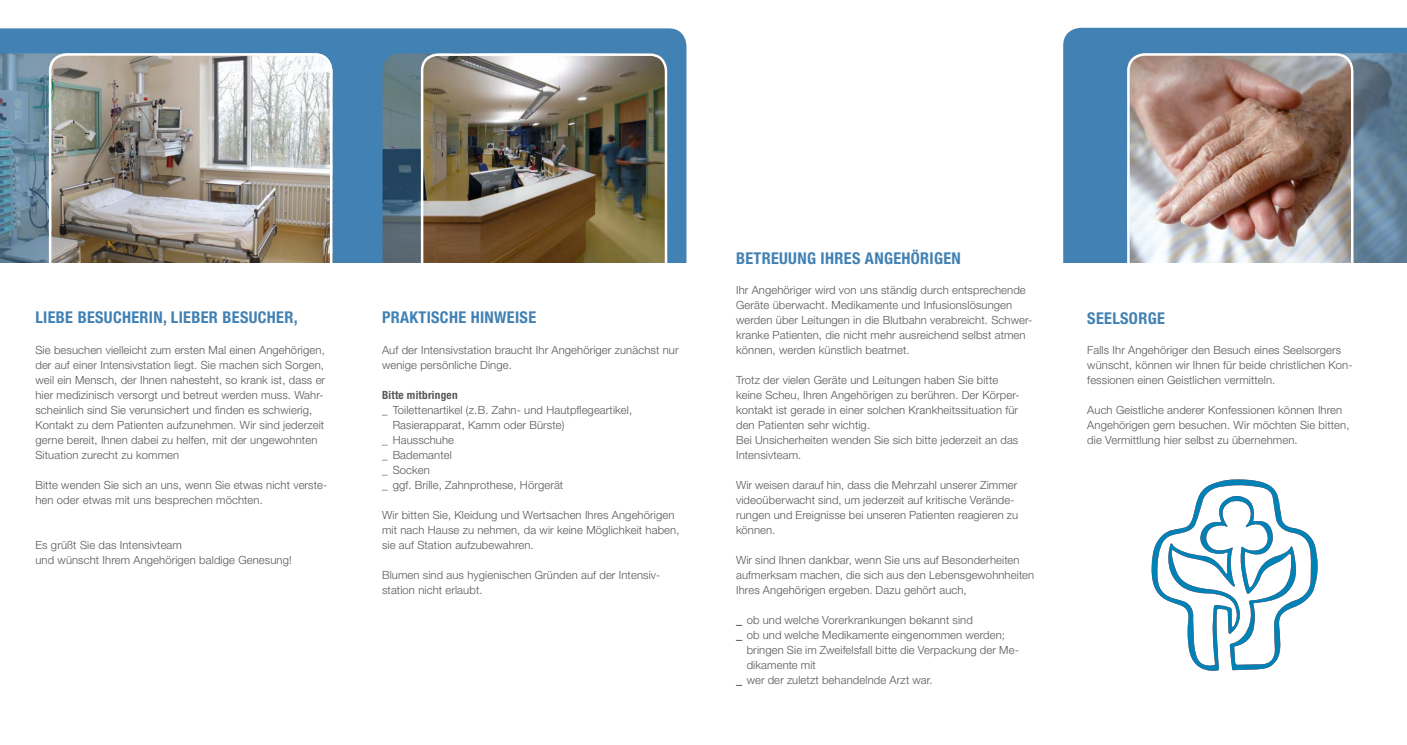
<style>
.page{position:relative;width:1407px;height:745px;background:#fff}
.page>*{position:absolute;margin:0;border:0;box-sizing:border-box;transform-origin:0 0}
.t1{font:700 condensed 16.25px "Helvetica Neue LT Std";letter-spacing:.02em;color:#4181b3}
.t2{font:300 11.25px/15px "Helvetica Neue LT Std";letter-spacing:.01em;color:#575756}
.t3{font:700 condensed 11.25px "Helvetica Neue LT Std";letter-spacing:.02em;color:#575756}
.s1{font-weight:400;font-size:12.5px;color:#000}
</style>
<div class="page">
<div style="left:0;top:28px;width:686px;height:235px;background:#4181b3"></div>
<div style="left:1063px;top:28px;width:344px;height:235px;background:#4181b3"></div>
<img style="left:1354px;top:53px;width:53px;height:210px">
<img style="left:1126px;top:52px;width:228px;height:211px">
<img style="left:382px;top:53px;width:38px;height:210px">
<img style="left:420px;top:52px;width:248px;height:211px">
<svg style="left:1151px;top:479px;width:167px;height:192px"></svg>
<img style="left:0;top:53px;width:48px;height:210px">
<img style="left:48px;top:52px;width:286px;height:211px">
<h1 class="t1" style="left:35px;top:307px;width:264px">LIEBE BESUCHERIN, LIEBER BESUCHER,</h1>
<p class="t2" style="left:35px;top:341px;width:291px">Sie besuchen vielleicht zum ersten Mal einen Angehörigen, der auf einer Intensivstation liegt. Sie machen sich Sorgen, weil ein Mensch, der Ihnen nahesteht, so krank ist, dass er hier medizinisch versorgt und betreut werden muss. Wahr&shy;scheinlich sind Sie verunsichert und finden es schwierig, Kontakt zu dem Patienten aufzunehmen. Wir sind jederzeit gerne bereit, Ihnen dabei zu helfen, mit der ungewohnten Situation zurecht zu kommen</p>
<p class="t2" style="left:35px;top:476px;width:293px">Bitte wenden Sie sich an uns, wenn Sie etwas nicht verste&shy;hen oder etwas mit uns besprechen möchten.</p>
<p class="t2" style="left:35px;top:536px;width:258px">Es grüßt Sie das Intensivteam<br>und wünscht Ihrem Angehörigen baldige Genesung!</p>
<h1 class="t1" style="left:382px;top:307px;width:156px">PRAKTISCHE HINWEISE</h1>
<p class="t2" style="left:382px;top:341px;width:298px">Auf der Intensivstation braucht Ihr Angehöriger zunächst nur wenige persönliche Dinge.</p>
<p class="t3" style="left:382px;top:387px;width:77px">Bitte mitbringen</p>
<p class="t2" style="left:382px;top:401px;width:252px">_ Toilettenartikel (z.B. Zahn- und Hautpflegeartikel,</p>
<p class="t2" style="left:393px;top:416px;width:173px">Rasierapparat, Kamm oder Bürste)</p>
<p class="t2" style="left:382px;top:431px;width:74px">_ Hausschuhe</p>
<p class="t2" style="left:382px;top:446px;width:71px">_ Bademantel</p>
<p class="t2" style="left:382px;top:461px;width:49px">_ Socken</p>
<p class="t2" style="left:382px;top:476px;width:183px">_ ggf. Brille, Zahnprothese, Hörgerät</p>
<p class="t2" style="left:382px;top:506px;width:299px">Wir bitten Sie, Kleidung und Wertsachen Ihres Angehörigen mit nach Hause zu nehmen, da wir keine Möglichkeit haben, sie auf Station aufzubewahren.</p>
<p class="t2" style="left:382px;top:566px;width:278px">Blumen sind aus hygienischen Gründen auf der Intensiv&shy;station nicht erlaubt.</p>
<h1 class="t1" style="left:736px;top:248px;width:226px">BETREUUNG IHRES ANGEHÖRIGEN</h1>
<p class="t2" style="left:736px;top:281px;width:298px">Ihr Angehöriger wird von uns ständig durch entsprechende Geräte überwacht. Medikamente und Infusionslösungen werden über Leitungen in die Blutbahn verabreicht. Schwer&shy;kranke Patienten, die nicht mehr ausreichend selbst atmen können, werden künstlich beatmet.</p>
<p class="t2" style="left:736px;top:371px;width:285px">Trotz der vielen Geräte und Leitungen haben Sie bitte keine Scheu, Ihren Angehörigen zu berühren. Der Körper&shy;kontakt ist gerade in einer solchen Krankheitssituation für den Patienten sehr wichtig.<br>Bei Unsicherheiten wenden Sie sich bitte jederzeit an das Intensivteam.</p>
<p class="t2" style="left:736px;top:476px;width:284px">Wir weisen darauf hin, dass die Mehrzahl unserer Zimmer videoüberwacht sind, um jederzeit auf kritische Verände&shy;rungen und Ereignisse bei unseren Patienten reagieren zu können.</p>
<p class="t2" style="left:736px;top:551px;width:300px">Wir sind Ihnen dankbar, wenn Sie uns auf Besonderheiten aufmerksam machen, die sich aus den Lebensgewohnheiten<br>Ihres Angehörigen ergeben. Dazu gehört auch,</p>
<p class="t2" style="left:736px;top:611px;width:238px"><span class="s1">_</span> ob und welche Vorerkrankungen bekannt sind</p>
<p class="t2" style="left:736px;top:626px;width:270px"><span class="s1">_</span> ob und welche Medikamente eingenommen werden;</p>
<p class="t2" style="left:747px;top:641px;width:272px">bringen Sie im Zweifelsfall bitte die Verpackung der Me-</p>
<p class="t2" style="left:747px;top:656px;width:71px">dikamente mit</p>
<p class="t2" style="left:736px;top:671px;width:198px"><span class="s1">_</span> wer der zuletzt behandelnde Arzt war.</p>
<h1 class="t1" style="left:1087px;top:308px;width:79px">SEELSORGE</h1>
<p class="t2" style="left:1087px;top:341px;width:267px">Falls Ihr Angehöriger den Besuch eines Seelsorgers wünscht, können wir Ihnen für beide christlichen Kon&shy;fessionen einen Geistlichen vermitteln.</p>
<p class="t2" style="left:1087px;top:401px;width:264px">Auch Geistliche anderer Konfessionen können Ihren<br>Angehörigen gern besuchen. Wir möchten Sie bitten, die Vermittlung hier selbst zu übernehmen.</p>
</div>
